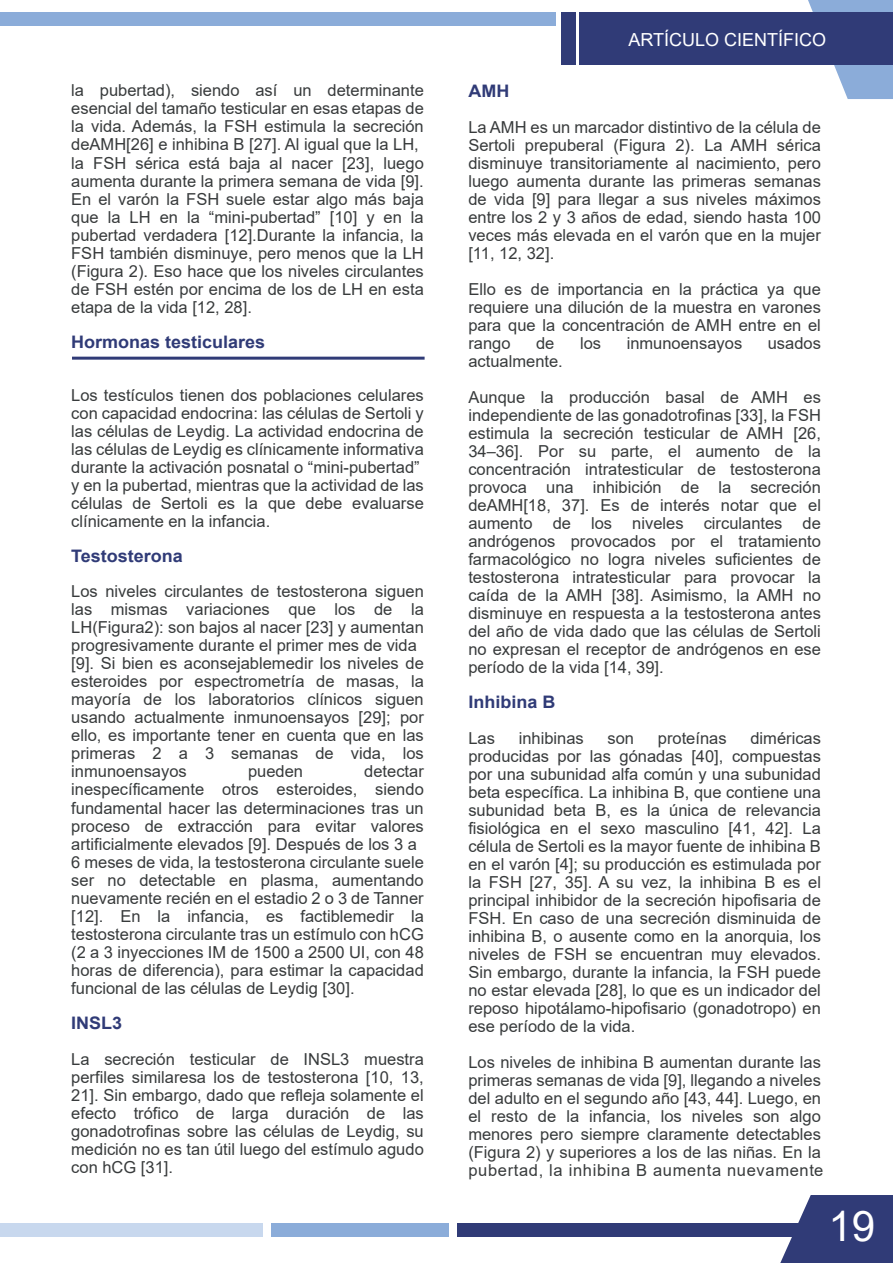
<style>
.page{position:relative;width:893px;height:1263px;background:#fff}
.page>*{position:absolute;margin:0;border:0;box-sizing:border-box;transform-origin:0 0}
.t1{font:42.15px "Arial";color:#fff}
.t2{font:18px "Arial";color:#fff}
.t3{font:700 17.25px "Arial";color:#303b77;scale:1.04 1}
.t4{font:16.5px/18px "Arial";color:#383b3c}
</style>
<div class="page">
<svg style="left:808px;top:0;width:85px;height:99px"></svg>
<div style="left:579px;top:13px;width:314px;height:52px;background:#303b77"></div>
<div style="left:560px;top:13px;width:15px;height:52px;background:#303b77"></div>
<div style="left:0;top:13px;width:555px;height:13px;background:#8bacd9"></div>
<div style="left:457px;top:1223px;width:354px;height:14px;background:#303b77"></div>
<div style="left:271px;top:1223px;width:178px;height:14px;background:#8bacd9"></div>
<div style="left:0;top:1223px;width:262px;height:14px;background:#c8d8ee"></div>
<svg style="left:780px;top:1195px;width:113px;height:68px"></svg>
<hr style="left:72px;top:357px;width:353px;height:3px;background:#303b77">
<p class="t4" style="left:71px;top:82px;width:354px">la pubertad), siendo así un determinante esencial del tamaño testicular en esas etapas de la vida. Además, la FSH estimula la secreción deAMH[26] e inhibina B [27]. Al igual que la LH, la FSH sérica está baja al nacer [23], luego aumenta durante la primera semana de vida [9].<br>En el varón la FSH suele estar algo más baja que la LH en la “mini-pubertad” [10] y en la pubertad verdadera [12].Durante la infancia, la FSH también disminuye, pero menos que la LH (Figura 2). Eso hace que los niveles circulantes de FSH estén por encima de los de LH en esta etapa de la vida [12, 28].</p>
<p class="t3" style="left:71px;top:329px;width:188px">Hormonas testiculares</p>
<p class="t4" style="left:71px;top:386px;width:354px">Los testículos tienen dos poblaciones celulares con capacidad endocrina: las células de Sertoli y las células de Leydig. La actividad endocrina de las células de Leydig es clínicamente informativa durante la activación posnatal o “mini-pubertad” y en la pubertad, mientras que la actividad de las células de Sertoli es la que debe evaluarse clínicamente en la infancia.</p>
<p class="t3" style="left:71px;top:544px;width:109px">Testosterona</p>
<p class="t4" style="left:71px;top:582px;width:354px">Los niveles circulantes de testosterona siguen las mismas variaciones que los de la LH(Figura2): son bajos al nacer [23] y aumentan progresivamente durante el primer mes de vida [9]. Si bien es aconsejablemedir los niveles de esteroides por espectrometría de masas, la mayoría de los laboratorios clínicos siguen usando actualmente inmunoensayos [29]; por ello, es importante tener en cuenta que en las primeras 2 a 3 semanas de vida, los inmunoensayos</p>
<p class="t4" style="left:71px;top:762px;width:354px;text-indent:293px">detectar inespecíficamente otros esteroides, siendo fundamental hacer las determinaciones tras un proceso de extracción para evitar valores artificialmente elevados [9]. Después de los 3 a 6 meses de vida, la testosterona circulante suele ser no detectable en plasma, aumentando nuevamente recién en el estadio 2 o 3 de Tanner [12]. En la infancia, es factiblemedir la testosterona circulante tras un estímulo con hCG (2 a 3 inyecciones IM de 1500 a 2500 UI, con 48 horas de diferencia), para estimar la capacidad funcional de las células de Leydig [30].</p>
<p class="t3" style="left:71px;top:1010px;width:51px">INSL3</p>
<p class="t4" style="left:71px;top:1050px;width:354px;text-align:justify">La secreción testicular de INSL3 muestra perfiles similaresa los de testosterona [10, 13, 21]. Sin embargo, dado que refleja solamente el efecto trófico de larga duración de las gonadotrofinas sobre las células de Leydig, su medición no es tan útil luego del estímulo agudo con hCG [31].</p>
<p class="t4" style="left:248px;top:762px;width:57px">pueden</p>
<p class="t2" style="left:628px;top:27px;width:199px">ARTÍCULO CIENTÍFICO</p>
<p class="t3" style="left:468px;top:79px;width:41px">AMH</p>
<p class="t4" style="left:468px;top:118px;width:354px;text-align:justify">La AMH es un marcador distintivo de la célula de Sertoli prepuberal (Figura 2). La AMH sérica disminuye transitoriamente al nacimiento, pero luego aumenta durante las primeras semanas de vida [9] para llegar a sus niveles máximos entre los 2 y 3 años de edad, siendo hasta 100 veces más elevada en el varón que en la mujer [11, 12, 32].</p>
<p class="t4" style="left:468px;top:280px;width:354px;text-align:justify">Ello es de importancia en la práctica ya que requiere una dilución de la muestra en varones para que la concentración de AMH entre en el rango</p>
<p class="t4" style="left:536px;top:334px;width:20px">de</p>
<p class="t4" style="left:580px;top:334px;width:23px">los</p>
<p class="t4" style="left:627px;top:334px;width:117px">inmunoensayos</p>
<p class="t4" style="left:768px;top:334px;width:55px">usados</p>
<p class="t4" style="left:468px;top:343px;width:354px;line-height:36px">actualmente.<br>Aunque la producción basal de AMH es</p>
<p class="t4" style="left:468px;top:406px;width:354px;text-align:justify">independiente de las gonadotrofinas [33], la FSH estimula la secreción testicular de AMH [26, 34–36]. Por su parte, el aumento de la concentración intratesticular de testosterona provoca una inhibición de la secreción deAMH[18, 37]. Es de interés notar que el aumento de los niveles circulantes de andrógenos provocados por el tratamiento farmacológico no logra niveles suficientes de testosterona intratesticular para provocar la caída de la AMH [38]. Asimismo, la AMH no disminuye en respuesta a la testosterona antes del año de vida dado que las células de Sertoli no expresan el receptor de andrógenos en ese período de la vida [14, 39].</p>
<p class="t3" style="left:468px;top:690px;width:85px">Inhibina B</p>
<p class="t4" style="left:468px;top:729px;width:28px">Las</p>
<p class="t4" style="left:519px;top:729px;width:67px">inhibinas</p>
<p class="t4" style="left:608px;top:729px;width:28px">son</p>
<p class="t4" style="left:658px;top:729px;width:70px">proteínas</p>
<p class="t4" style="left:468px;top:729px;width:354px;text-align:justify;text-indent:282px">diméricas producidas por las gónadas [40], compuestas por una subunidad alfa común y una subunidad beta específica. La inhibina B, que contiene una subunidad beta B, es la única de relevancia fisiológica en el sexo masculino [41, 42]. La célula de Sertoli es la mayor fuente de inhibina B en el varón [4]; su producción es estimulada por la FSH [27, 35]. A su vez, la inhibina B es el principal inhibidor de la secreción hipofisaria de FSH. En caso de una secreción disminuida de inhibina B, o ausente como en la anorquia, los niveles de FSH se encuentran muy elevados.<br>Sin embargo, durante la infancia, la FSH puede no estar elevada [28], lo que es un indicador del reposo hipotálamo-hipofisario (gonadotropo) en ese período de la vida.</p>
<p class="t4" style="left:468px;top:1053px;width:356px">Los niveles de inhibina B aumentan durante las primeras semanas de vida [9], llegando a niveles del adulto en el segundo año [43, 44]. Luego, en el resto de la infancia, los niveles son algo menores pero siempre claramente detectables (Figura 2) y superiores a los de las niñas. En la pubertad, la inhibina B aumenta nuevamente</p>
<h1 class="t1" style="left:828px;top:1197px;width:48px">19</h1>
</div>
